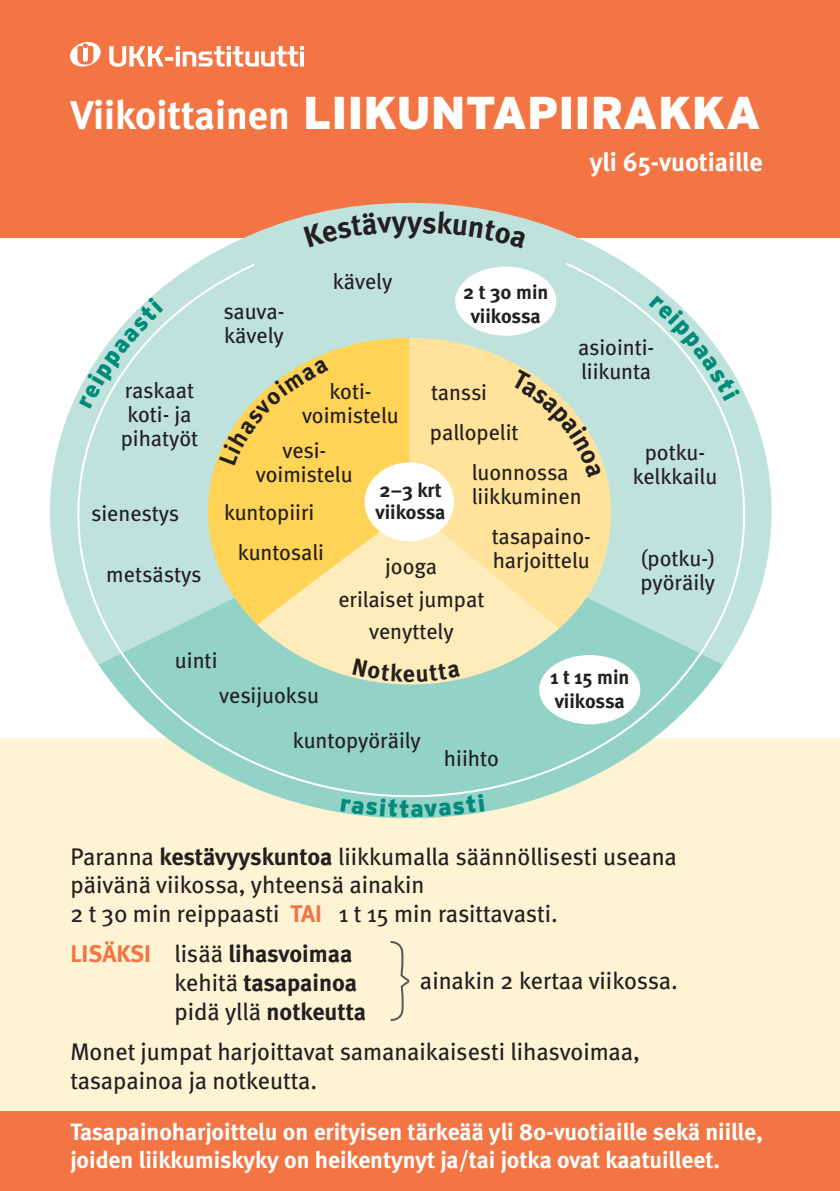
<style>
.page{position:relative;width:840px;height:1191px;background:#fff}
.page>*{position:absolute;margin:0;border:0;box-sizing:border-box;transform-origin:0 0}
.t1{font:900 46px "Interstate";color:#fff}
.t2{font:700 26px "Meta";color:#fff}
.t3{font:24px/28.8px "Meta";color:#231f20}
.t4{font:700 24px/28.8px "Meta";color:#231f20}
.t5{font:700 23.6px/28px "Meta";color:#fff}
.t6{font:22px/24px "Meta";color:#231f20}
.t7{font:700 20px/24px "Meta";letter-spacing:-.005em;color:#231f20}
.s1{font-family:"Meta";font-weight:700;font-size:40px}
.s2{font-weight:700}
.s3{font-weight:700;color:#f37543}
.s4{color:#f37543}
.s5{font-weight:400}
</style>
<div class="page">
<div style="left:0;top:0;width:839px;height:238px;background:#f37543"></div>
<div style="left:0;top:737px;width:839px;height:417px;background:#fef3d3"></div>
<div style="left:0;top:1111px;width:839px;height:80px;background:#f37543"></div>
<svg style="left:200px;top:203px;width:571px;height:424px"></svg>
<svg style="left:31px;top:261px;width:714px;height:558px"></svg>
<svg style="left:184px;top:338px;width:225px;height:287px;background:#e4d888"></svg>
<svg style="left:409px;top:338px;width:201px;height:298px;background:#ede2a8"></svg>
<svg style="left:256px;top:508px;width:302px;height:197px;background:#e8e1a8"></svg>
<div style="left:539px;top:655px;width:101px;height:69px;background:#fff;border-radius:50%"></div>
<div style="left:364px;top:462px;width:89px;height:79px;background:#fff;border-radius:50%"></div>
<div style="left:455px;top:266px;width:101px;height:70px;background:#fff;border-radius:50%"></div>
<img style="left:71px;top:42px;width:232px;height:25px">
<svg style="left:390px;top:941px;width:20px;height:80px"></svg>
<svg style="left:219px;top:358px;width:110px;height:108px;background:#ebd77d"></svg>
<svg style="left:510px;top:370px;width:91px;height:108px;background:#eee3ab"></svg>
<div style="left:303px;top:211px;width:224px;height:38px;background:#bfe3dc"></div>
<svg style="left:340px;top:793px;width:144px;height:24px;background:#9ed6ca"></svg>
<svg style="left:79px;top:297px;width:84px;height:112px"></svg>
<svg style="left:648px;top:295px;width:92px;height:106px"></svg>
<div style="left:352px;top:658px;width:108px;height:24px;background:#feecba"></div>
<h1 class="t1" style="left:71px;top:86px;width:691px"><span class="s1">Viikoittainen</span> LIIKUNTAPIIRAKKA</h1>
<p class="t2" style="left:589px;top:146px;width:174px">yli 65-vuotiaille</p>
<p class="t6" style="left:121px;top:378px;width:79px;text-align:center">raskaat koti- ja pihatyöt</p>
<p class="t6" style="left:91px;top:501px;width:90px">sienestys</p>
<p class="t6" style="left:106px;top:562px;width:97px">metsästys</p>
<p class="t6" style="left:223px;top:299px;width:63px">sauva&shy;kävely</p>
<p class="t6" style="left:333px;top:269px;width:61px">kävely</p>
<p class="t7" style="left:463px;top:280px;width:87px;text-align:center">2 t 30 min viikossa</p>
<p class="t6" style="left:577px;top:335px;width:75px">asiointi&shy;liikunta</p>
<p class="t6" style="left:302px;top:379px;width:98px;text-align:center">koti&shy;voimistelu</p>
<p class="t6" style="left:431px;top:380px;width:58px">tanssi</p>
<p class="t6" style="left:471px;top:411px;width:98px;line-height:40.6px;text-indent:-42px">pallopelit luonnossa</p>
<p class="t6" style="left:471px;top:484px;width:111px">liikkuminen</p>
<p class="t6" style="left:256px;top:438px;width:98px;text-align:center">vesi&shy;voimistelu</p>
<p class="t7" style="left:375px;top:479px;width:71px;line-height:22px">2–3 krt viikossa</p>
<p class="t6" style="left:224px;top:500px;width:92px">kuntopiiri</p>
<p class="t6" style="left:238px;top:540px;width:88px">kuntosali</p>
<p class="t6" style="left:338px;top:550px;width:147px;line-height:32.4px;text-align:center">jooga<br>erilaiset jumpat venyttely</p>
<p class="t6" style="left:491px;top:524px;width:100px">tasapaino&shy;harjoittelu</p>
<p class="t6" style="left:632px;top:440px;width:86px;text-align:center">potku&shy;kelkkailu</p>
<p class="t6" style="left:640px;top:546px;width:76px">(potku-) pyöräily</p>
<p class="t6" style="left:175px;top:647px;width:44px">uinti</p>
<p class="t6" style="left:219px;top:683px;width:101px">vesijuoksu</p>
<p class="t6" style="left:293px;top:728px;width:129px">kuntopyöräily</p>
<p class="t6" style="left:443px;top:745px;width:56px">hiihto</p>
<p class="t7" style="left:549px;top:665px;width:81px">1 t 15 min viikossa</p>
<p class="t3" style="left:70px;top:841px;width:607px">Paranna <span class="s2">kestävyyskuntoa</span> liikkumalla säännöllisesti useana päivänä viikossa, yhteensä ainakin<br>2 t 30 min reippaasti <span class="s3">TAI</span> 1 t 15 min rasittavasti.</p>
<p class="t4" style="left:174px;top:939px;width:193px;text-indent:-104px"><span class="s4">LISÄKSI</span> <span class="s5">lisää</span> lihasvoimaa <span class="s5">kehitä</span> tasapainoa <span class="s5">pidä yllä</span> notkeutta</p>
<p class="t3" style="left:70px;top:1037px;width:571px">Monet jumpat harjoittavat samanaikaisesti lihasvoimaa, tasapainoa ja notkeutta.</p>
<p class="t5" style="left:70px;top:1117px;width:693px">Tasapainoharjoittelu on erityisen tärkeää yli 80-vuotiaille sekä niille, joiden liikkumiskyky on heikentynyt ja/tai jotka ovat kaatuilleet.</p>
<p class="t3" style="left:420px;top:966px;width:259px">ainakin 2 kertaa viikossa.</p>
</div>
